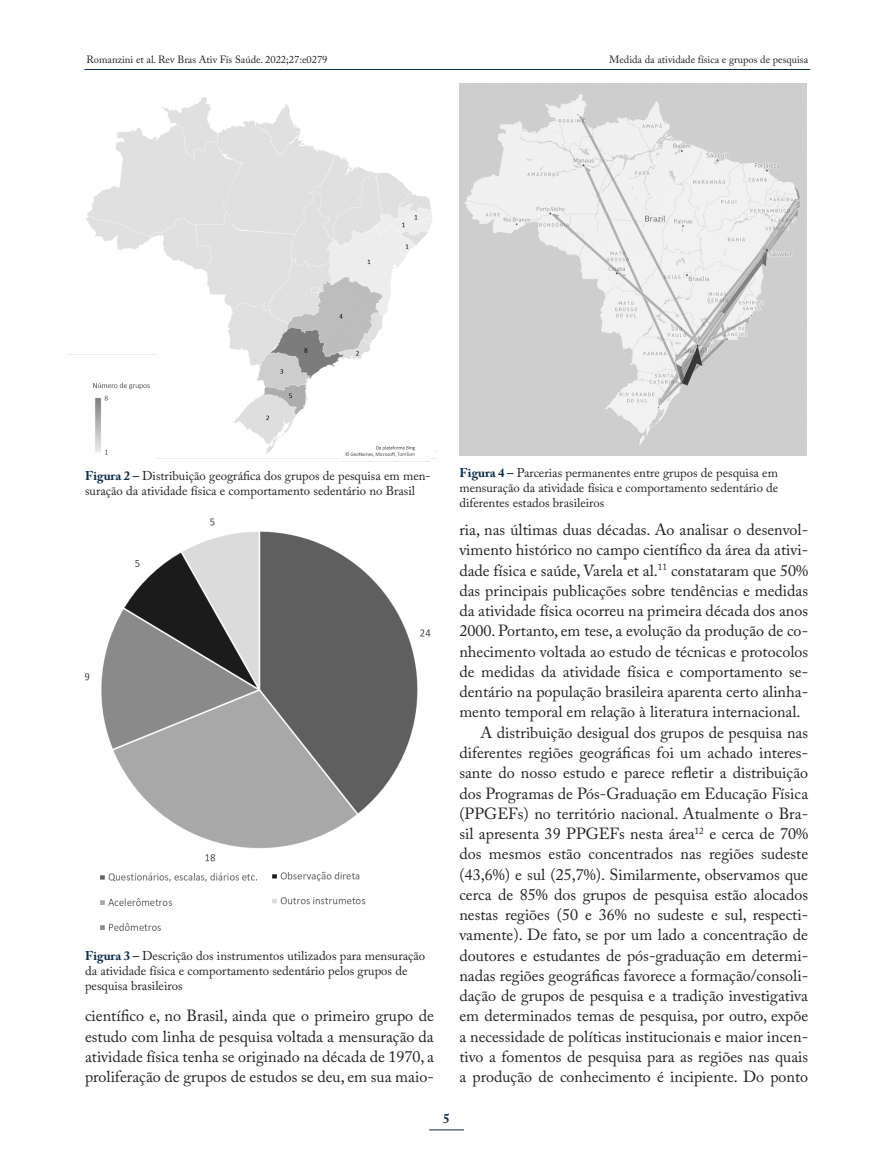
<style>
.page{position:relative;width:893px;height:1170px;background:#fff}
.page>*{position:absolute;margin:0;border:0;box-sizing:border-box;transform-origin:0 0}
.t1{font:16.05px/20.2px "Adobe Caslon Pro";color:#231f20;text-align:justify}
.t2{font:700 13.5px "Adobe Caslon Pro";color:#0b2b4b}
.t3{font:12.75px/15px "Adobe Caslon Pro";color:#231f20}
.t4{font:10.5px "Adobe Caslon Pro";color:#231f20}
.s1{font-weight:700;color:#0b2b4b}
</style>
<div class="page">
<hr style="left:429px;top:1129px;width:35px;height:1px;background:#0b2b4b">
<hr style="left:84px;top:69px;width:726px;height:1px;background:#0b2b4b">
<img style="left:86px;top:97px;width:351px;height:357px">
<img style="left:100px;top:872px;width:156px;height:59px">
<img style="left:272px;top:871px;width:94px;height:34px">
<img style="left:85px;top:518px;width:346px;height:344px">
<img style="left:67px;top:354px;width:90px;height:101px">
<img style="left:340px;top:421px;width:90px;height:41px">
<img style="left:459px;top:84px;width:347px;height:371px">
<p class="t4" style="left:87px;top:53px;width:242px">Romanzini et al. Rev Bras Ativ Fís Saúde. 2022;27:e0279</p>
<p class="t4" style="left:609px;top:53px;width:201px">Medida da atividade física e grupos de pesquisa</p>
<p class="t3" style="left:85px;top:467px;width:347px"><span class="s1">Figura 2 –</span> Distribuição geográfica dos grupos de pesquisa em men&shy;suração da atividade física e comportamento sedentário no Brasil</p>
<p class="t3" style="left:85px;top:947px;width:342px"><span class="s1">Figura 3 –</span> Descrição dos instrumentos utilizados para mensuração da atividade física e comportamento sedentário pelos grupos de pesquisa brasileiros</p>
<p class="t1" style="left:85px;top:1005px;width:350px">científico e, no Brasil, ainda que o primeiro grupo de estudo com linha de pesquisa voltada a mensuração da atividade física tenha se originado na década de 1970, a proliferação de grupos de estudos se deu, em sua maio-</p>
<p class="t3" style="left:459px;top:464px;width:320px;text-align:justify"><span class="s1">Figura 4 –</span> Parcerias permanentes entre grupos de pesquisa em mensuração da atividade física e comportamento sedentário de diferentes estados brasileiros</p>
<p class="t1" style="left:459px;top:519px;width:350px">ria, nas últimas duas décadas. Ao analisar o desenvol-</p>
<p class="t1" style="left:459px;top:539px;width:350px">vimento histórico no campo científico da área da ativi-</p>
<p class="t1" style="left:459px;top:560px;width:350px">dade física e saúde, Varela et al.<sup>11</sup> constataram que 50%</p>
<p class="t1" style="left:459px;top:580px;width:350px">das principais publicações sobre tendências e medidas</p>
<p class="t1" style="left:459px;top:600px;width:350px">da atividade física ocorreu na primeira década dos anos</p>
<p class="t1" style="left:459px;top:620px;width:350px">2000. Portanto, em tese, a evolução da produção de co-</p>
<p class="t1" style="left:459px;top:641px;width:350px">nhecimento voltada ao estudo de técnicas e protocolos</p>
<p class="t1" style="left:459px;top:661px;width:350px">de medidas da atividade física e comportamento se-</p>
<p class="t1" style="left:459px;top:681px;width:350px">dentário na população brasileira aparenta certo alinha-</p>
<p class="t1" style="left:459px;top:701px;width:343px">mento temporal em relação à literatura internacional.</p>
<p class="t1" style="left:480px;top:722px;width:329px">A distribuição desigual dos grupos de pesquisa nas</p>
<p class="t1" style="left:459px;top:742px;width:350px">diferentes regiões geográficas foi um achado interes-</p>
<p class="t1" style="left:459px;top:762px;width:350px">sante do nosso estudo e parece refletir a distribuição</p>
<p class="t1" style="left:459px;top:782px;width:350px">dos Programas de Pós-Graduação em Educação Física</p>
<p class="t1" style="left:459px;top:803px;width:350px">(PPGEFs) no território nacional. Atualmente o Bra-</p>
<p class="t1" style="left:459px;top:823px;width:350px">sil apresenta 39 PPGEFs nesta área<sup>12</sup> e cerca de 70%</p>
<p class="t1" style="left:459px;top:843px;width:350px">dos mesmos estão concentrados nas regiões sudeste</p>
<p class="t1" style="left:459px;top:863px;width:350px">(43,6%) e sul (25,7%). Similarmente, observamos que</p>
<p class="t1" style="left:459px;top:884px;width:350px">cerca de 85% dos grupos de pesquisa estão alocados</p>
<p class="t1" style="left:459px;top:904px;width:350px">nestas regiões (50 e 36% no sudeste e sul, respecti-</p>
<p class="t1" style="left:459px;top:924px;width:350px">vamente). De fato, se por um lado a concentração de</p>
<p class="t1" style="left:459px;top:944px;width:350px">doutores e estudantes de pós-graduação em determi-</p>
<p class="t1" style="left:459px;top:965px;width:350px">nadas regiões geográficas favorece a formação/consoli-</p>
<p class="t1" style="left:459px;top:985px;width:350px">dação de grupos de pesquisa e a tradição investigativa</p>
<p class="t1" style="left:459px;top:1005px;width:350px">em determinados temas de pesquisa, por outro, expõe</p>
<p class="t1" style="left:459px;top:1025px;width:350px">a necessidade de políticas institucionais e maior incen-</p>
<p class="t1" style="left:459px;top:1046px;width:350px">tivo a fomentos de pesquisa para as regiões nas quais</p>
<p class="t1" style="left:459px;top:1066px;width:350px">a produção de conhecimento é incipiente. Do ponto</p>
<p class="t2" style="left:443px;top:1110px;width:8px">5</p>
</div>
